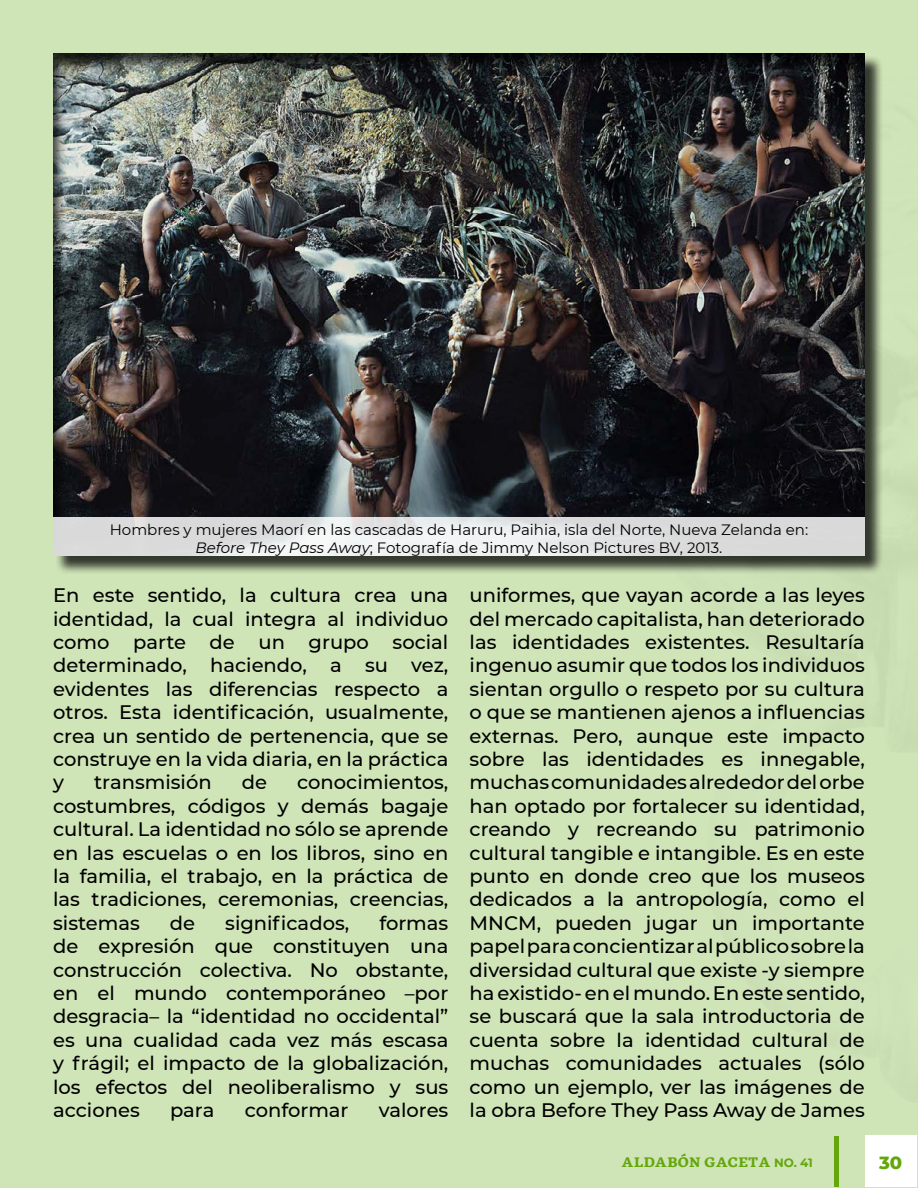
<style>
.page{position:relative;width:918px;height:1188px;background:#cfe4b7}
.page>*{position:absolute;margin:0;border:0;box-sizing:border-box;transform-origin:0 0}
.t1{font:500 19.5px/23.4px "Montserrat";color:#000;text-align:justify}
.t2{font:800 18px "Montserrat";color:#64a70b}
.t3{font:15px/18px "Montserrat";color:#000;text-align:center}
.t4{font:700 12px "GMX";color:#64a70b}
.s1{font-style:italic}
.s2{font-family:"Montserrat"}
</style>
<div class="page">
<div style="left:865px;top:1135px;width:51px;height:51px;background:#fff"></div>
<div style="left:834px;top:1136px;width:5px;height:50px;background:#64a70b"></div>
<div style="left:55px;top:55px;width:829px;height:520px;background:#000;opacity:.75"></div>
<div style="left:39px;top:42px;width:838px;height:514px;background:#000;opacity:.75"></div>
<svg style="left:53px;top:517px;width:812px;height:39px;background:#e1e2e3"></svg>
<p class="t3" style="left:110px;top:520px;width:700px">Hombres y mujeres Maorí en las cascadas de Haruru, Paihia, isla del Norte, Nueva Zelanda en:<br><span class="s1">Before They Pass Away</span>; Fotografía de Jimmy Nelson Pictures BV, 2013.</p>
<p class="t1" style="left:53px;top:583px;width:397px">En este sentido, la cultura crea una identidad, la cual integra al individuo como parte de un grupo social determinado, haciendo, a su vez, evidentes las diferencias respecto a otros. Esta identificación, usualmente, crea un sentido de pertenencia, que se construye en la vida diaria, en la práctica y</p>
<p class="t1" style="left:53px;top:770px;width:397px;text-indent:244px">conocimientos, costumbres, códigos y demás bagaje cultural. La identidad no sólo se aprende en las escuelas o en los libros, sino en la familia, el trabajo, en la práctica de las tradiciones, ceremonias, creencias, sistemas</p>
<p class="t1" style="left:94px;top:770px;width:119px">transmisión</p>
<p class="t1" style="left:242px;top:770px;width:27px">de</p>
<p class="t1" style="left:170px;top:910px;width:27px">de</p>
<p class="t1" style="left:225px;top:910px;width:125px">significados,</p>
<p class="t1" style="left:53px;top:910px;width:397px;text-indent:326px">formas de expresión que constituyen una construcción colectiva. No obstante, en el mundo contemporáneo –por desgracia– la “identidad no occidental” es una cualidad cada vez más escasa y frágil; el impacto de la globalización, los efectos del neoliberalismo y sus acciones</p>
<p class="t1" style="left:170px;top:1098px;width:46px">para</p>
<p class="t1" style="left:245px;top:1098px;width:105px">conformar</p>
<p class="t1" style="left:379px;top:1098px;width:71px">valores</p>
<p class="t1" style="left:470px;top:583px;width:397px">uniformes, que vayan acorde a las leyes del mercado capitalista, han deteriorado las identidades existentes. Resultaría ingenuo asumir que todos los individuos sientan orgullo o respeto por su cultura o que se mantienen ajenos a influencias externas. Pero, aunque este impacto sobre las identidades es innegable, muchas comunidades alrededor del orbe han optado por fortalecer su identidad, creando y recreando su patrimonio cultural tangible e intangible. Es en este punto en donde creo que los museos dedicados a la antropología, como el MNCM, pueden jugar un importante papel para concientizar al público sobre la diversidad cultural que existe -y siempre ha existido- en el mundo. En este sentido, se buscará que la sala introductoria de cuenta sobre la identidad cultural de muchas comunidades actuales (sólo como un ejemplo, ver las imágenes de la obra Before They Pass Away de James</p>
<p class="t4" style="left:622px;top:1154px;width:193px">ALDABÓN GACETA <span class="s2">NO. 41</span></p>
<p class="t2" style="left:879px;top:1150px;width:25px">30</p>
</div>
